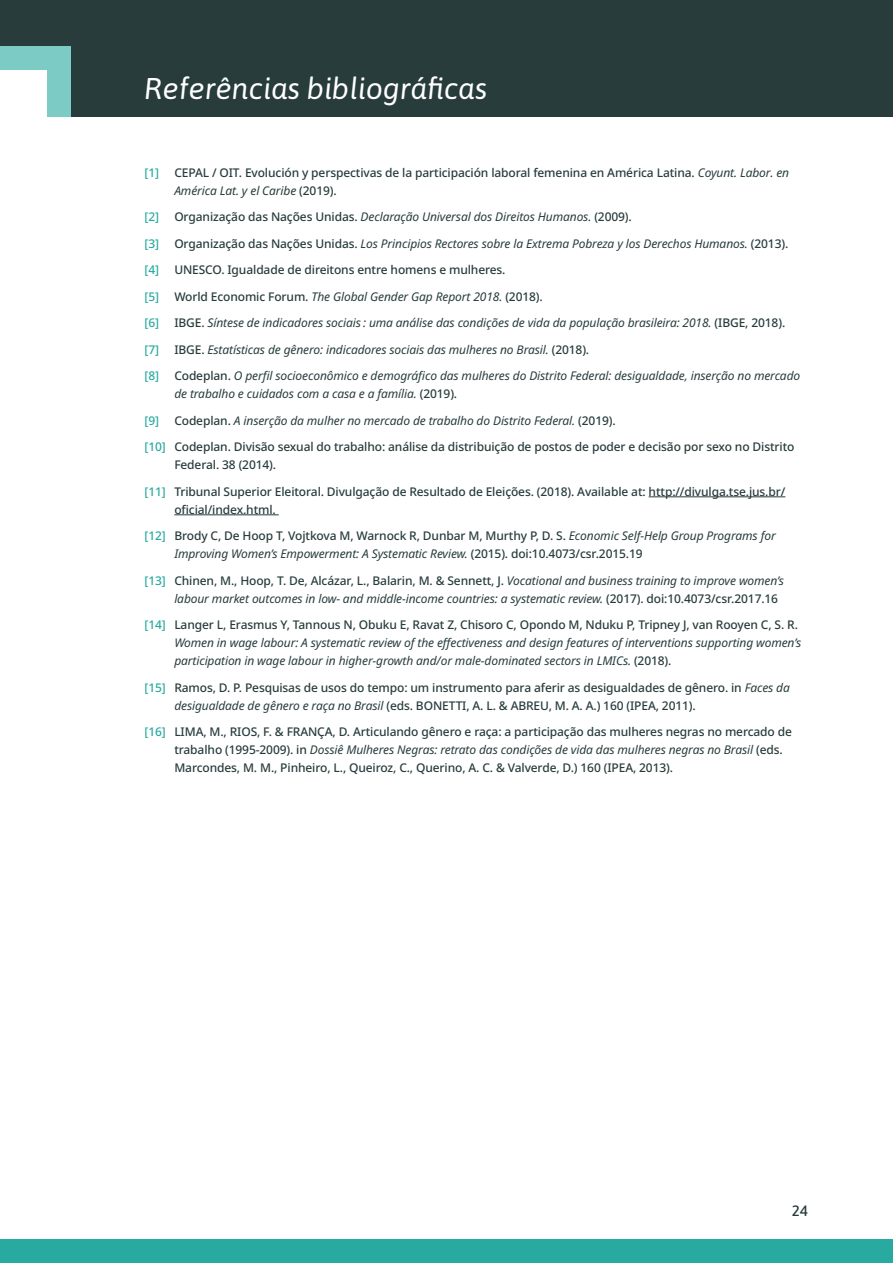
<style>
.page{position:relative;width:893px;height:1263px;background:#fff}
.page>*{position:absolute;margin:0;border:0;box-sizing:border-box;transform-origin:0 0}
.t1{font:italic 30px "Asap";color:#fff}
.t2{font:500 15px "Asap";color:#283c3c}
.t3{font:italic 12px/18px "Noto Sans";letter-spacing:-.01em;color:#283c3c}
.t4{font:500 12px/18px "Noto Sans";letter-spacing:-.01em;color:#283c3c}
.t5{font:500 12px "Noto Sans";color:#28aaa0}
.s1{font-weight:400;font-style:italic}
.s2{font-weight:500;font-style:normal}
.s3{color:#28aaa0}
.s4{font-weight:500;font-style:normal;color:#28aaa0}
</style>
<div class="page">
<div style="left:0;top:0;width:893px;height:117px;background:#283c3c"></div>
<div style="left:0;top:47px;width:70px;height:70px;background:#7dcbc5"></div>
<div style="left:0;top:1239px;width:893px;height:24px;background:#28aaa0"></div>
<div style="left:0;top:70px;width:47px;height:56px;background:#fff"></div>
<hr style="left:649px;top:496px;width:136px;height:1px;background:#283c3c">
<hr style="left:174px;top:514px;width:105px;height:1px;background:#283c3c">
<h1 class="t1" style="left:145px;top:69px;width:344px">Referências bibliográficas</h1>
<p class="t5" style="left:145px;top:164px;width:16px">[1]</p>
<p class="t4" style="left:174px;top:163px;width:616px">CEPAL / OIT. Evolución y perspectivas de la participación laboral femenina en América Latina. <span class="s1">Coyunt. Labor. en<br>América Lat. y el Caribe</span> (2019).</p>
<p class="t5" style="left:145px;top:208px;width:16px">[2]</p>
<p class="t3" style="left:174px;top:208px;width:459px"><span class="s2">Organização das Nações Unidas.</span> Declaração Universal dos Direitos Humanos. <span class="s2">(2009).</span></p>
<p class="t5" style="left:145px;top:235px;width:16px">[3]</p>
<p class="t3" style="left:174px;top:234px;width:615px"><span class="s2">Organização das Nações Unidas.</span> Los Principios Rectores sobre la Extrema Pobreza y los Derechos Humanos. <span class="s2">(2013).</span></p>
<p class="t5" style="left:145px;top:261px;width:16px">[4]</p>
<p class="t4" style="left:174px;top:261px;width:333px">UNESCO. Igualdade de direitons entre homens e mulheres.</p>
<p class="t5" style="left:145px;top:288px;width:16px">[5]</p>
<p class="t3" style="left:174px;top:287px;width:370px"><span class="s2">World Economic Forum.</span> The Global Gender Gap Report 2018. <span class="s2">(2018).</span></p>
<p class="t5" style="left:145px;top:314px;width:16px">[6]</p>
<p class="t3" style="left:174px;top:314px;width:612px"><span class="s2">IBGE.</span> Síntese de indicadores sociais : uma análise das condições de vida da população brasileira: 2018. <span class="s2">(IBGE, 2018).</span></p>
<p class="t5" style="left:145px;top:341px;width:16px">[7]</p>
<p class="t3" style="left:174px;top:340px;width:416px"><span class="s2">IBGE.</span> Estatísticas de gênero: indicadores sociais das mulheres no Brasil. <span class="s2">(2018).</span></p>
<p class="t5" style="left:145px;top:367px;width:16px">[8]</p>
<p class="t3" style="left:174px;top:367px;width:627px"><span class="s2">Codeplan.</span> O perfil socioeconômico e demográfico das mulheres do Distrito Federal: desigualdade, inserção no mercado de trabalho e cuidados com a casa e a família. <span class="s2">(2019).</span></p>
<p class="t5" style="left:145px;top:412px;width:16px">[9]</p>
<p class="t3" style="left:174px;top:411px;width:443px"><span class="s2">Codeplan.</span> A inserção da mulher no mercado de trabalho do Distrito Federal. <span class="s2">(2019).</span></p>
<p class="t4" style="left:174px;top:438px;width:622px;text-indent:-30px"><span class="s3">[10]</span> Codeplan. Divisão sexual do trabalho: análise da distribuição de postos de poder e decisão por sexo no Distrito<br>Federal. 38 (2014).</p>
<p class="t4" style="left:174px;top:483px;width:612px;text-indent:-30px"><span class="s3">[11]</span> Tribunal Superior Eleitoral. Divulgação de Resultado de Eleições. (2018). Available at: http://divulga.tse.jus.br/ oficial/index.html.</p>
<p class="t4" style="left:174px;top:527px;width:603px;text-indent:-30px"><span class="s3">[12]</span> Brody C, De Hoop T, Vojtkova M, Warnock R, Dunbar M, Murthy P, D. S. <span class="s1">Economic Self-Help Group Programs for<br>Improving Women’s Empowerment: A Systematic Review.</span> (2015). doi:10.4073/csr.2015.19</p>
<p class="t3" style="left:174px;top:571px;width:611px;text-indent:-30px"><span class="s4">[13]</span> <span class="s2">Chinen, M., Hoop, T. De, Alcázar, L., Balarin, M. &amp; Sennett, J.</span> Vocational and business training to improve women’s labour market outcomes in low- and middle-income countries: a systematic review. <span class="s2">(2017). doi:10.4073/csr.2017.16</span></p>
<p class="t3" style="left:174px;top:616px;width:628px;text-indent:-30px"><span class="s4">[14]</span> <span class="s2">Langer L, Erasmus Y, Tannous N, Obuku E, Ravat Z, Chisoro C, Opondo M, Nduku P, Tripney J, van Rooyen C, S. R.<br></span>Women in wage labour: A systematic review of the effectiveness and design features of interventions supporting women’s participation in wage labour in higher-growth and/or male-dominated sectors in LMICs. <span class="s2">(2018).</span></p>
<p class="t4" style="left:174px;top:679px;width:617px;text-indent:-30px"><span class="s3">[15]</span> Ramos, D. P. Pesquisas de usos do tempo: um instrumento para aferir as desigualdades de gênero. in <span class="s1">Faces da desigualdade de gênero e raça no Brasil</span> (eds. BONETTI, A. L. &amp; ABREU, M. A. A.) 160 (IPEA, 2011).</p>
<p class="t4" style="left:174px;top:723px;width:619px;text-indent:-30px"><span class="s3">[16]</span> LIMA, M., RIOS, F. &amp; FRANÇA, D. Articulando gênero e raça: a participação das mulheres negras no mercado de trabalho (1995-2009). in <span class="s1">Dossiê Mulheres Negras: retrato das condições de vida das mulheres negras no Brasil</span> (eds.<br>Marcondes, M. M., Pinheiro, L., Queiroz, C., Querino, A. C. &amp; Valverde, D.) 160 (IPEA, 2013).</p>
<p class="t2" style="left:792px;top:1200px;width:18px">24</p>
</div>
